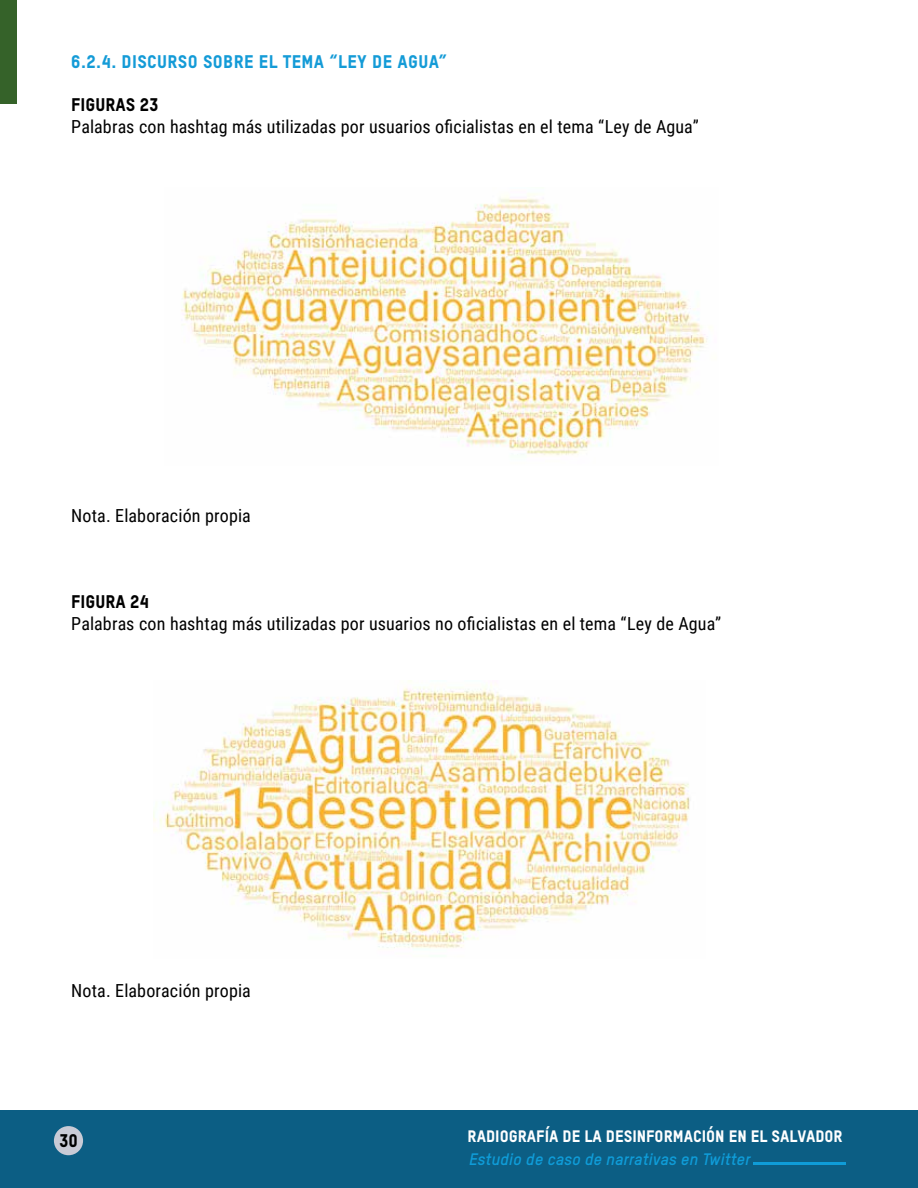
<style>
.page{position:relative;width:918px;height:1188px;background:#fff}
.page>*{position:absolute;margin:0;border:0;box-sizing:border-box;transform-origin:0 0}
.t1{font:18px "Roboto Condensed";letter-spacing:.005em;color:#000}
.t2{font:18px "Oxfam TSTARPRO Headline";letter-spacing:.02em;color:#149bd7}
.t3{font:18px "Oxfam TSTARPRO Headline";color:#000}
.t4{font:16.35px "Oxfam TSTARPRO Headline";color:#fff}
.t5{font:italic 700 16.35px "Oxfam TSTARPRO";color:#0f9cd8}
</style>
<div class="page">
<div style="left:0;top:1110px;width:918px;height:78px;background:#0c5e84"></div>
<div style="left:54px;top:1126px;width:29px;height:29px;background:#c9cbd6;border-radius:50%"></div>
<hr style="left:753px;top:1162px;width:93px;height:3px;background:#0f9cd8">
<div style="left:0;top:0;width:17px;height:104px;background:#356229"></div>
<img style="left:181px;top:193px;width:526px;height:263px">
<img style="left:153px;top:681px;width:537px;height:267px">
<p class="t2" style="left:71px;top:50px;width:377px">6.2.4. DISCURSO SOBRE EL TEMA “LEY DE AGUA”</p>
<p class="t3" style="left:71px;top:94px;width:89px">FIGURAS 23</p>
<p class="t1" style="left:71px;top:114px;width:629px">Palabras con hashtag más utilizadas por usuarios oficialistas en el tema “Ley de Agua”</p>
<p class="t1" style="left:71px;top:503px;width:181px">Nota. Elaboración propia</p>
<p class="t3" style="left:71px;top:590px;width:79px">FIGURA 24</p>
<p class="t1" style="left:71px;top:611px;width:651px">Palabras con hashtag más utilizadas por usuarios no oficialistas en el tema “Ley de Agua”</p>
<p class="t1" style="left:71px;top:978px;width:181px">Nota. Elaboración propia</p>
<p class="t3" style="left:59px;top:1129px;width:20px">30</p>
<p class="t4" style="left:468px;top:1126px;width:377px">RADIOGRAFÍA DE LA DESINFORMACIÓN EN EL SALVADOR</p>
<p class="t5" style="left:469px;top:1150px;width:283px">Estudio de caso de narrativas en Twitter</p>
</div>
